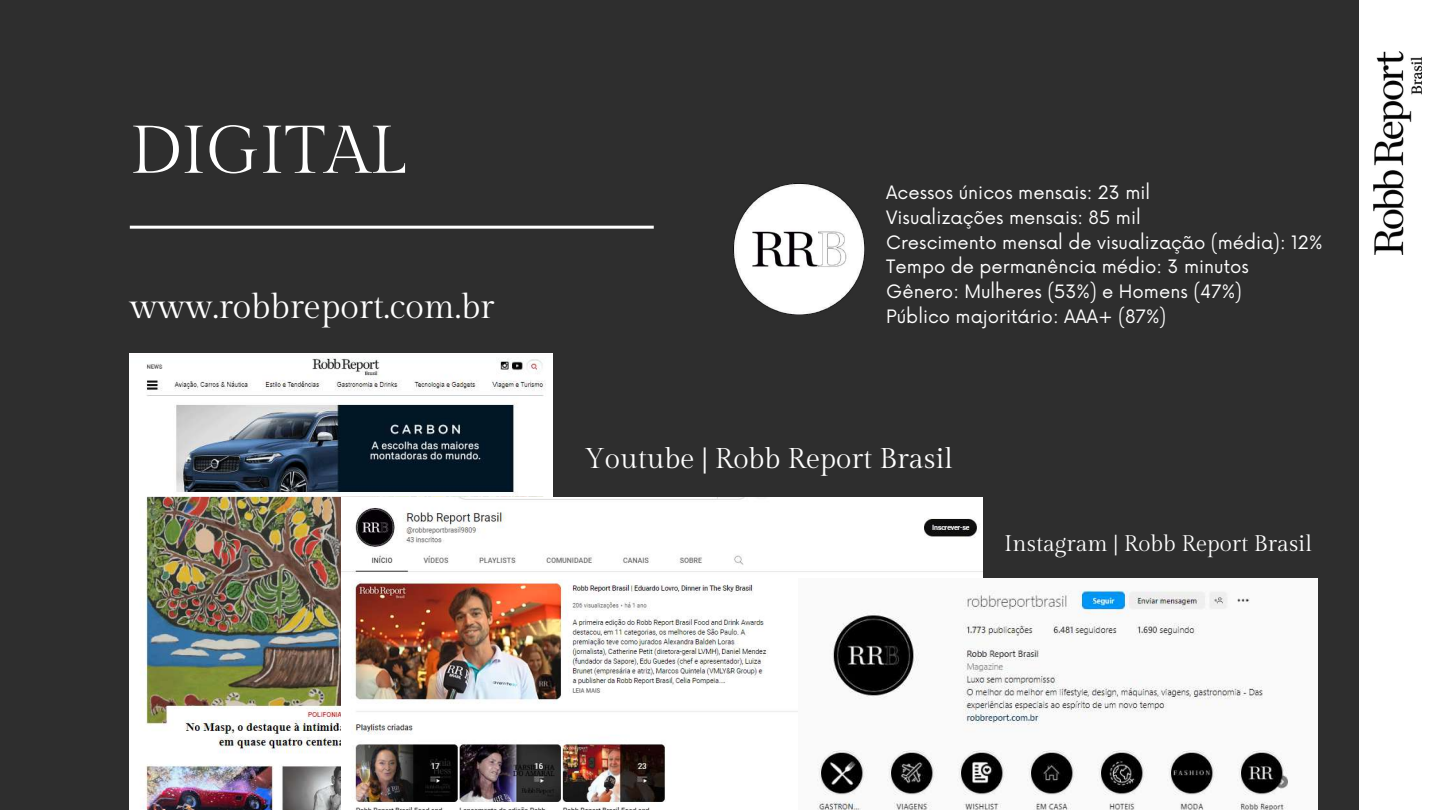
<style>
.page{position:relative;width:1440px;height:810px;background:#2e2e2e}
.page>*{position:absolute;margin:0;border:0;box-sizing:border-box;transform-origin:0 0}
.t1{font:67.3px "Gilda Display";color:#fff}
.t2{font:34.6px "Gilda Display";color:#fff}
.t3{font:28.6px "Gilda Display";color:#fff}
.t4{font:22.6px "Gilda Display";color:#fff}
.t5{font:18px/24.8px "Now";color:#fff}
</style>
<div class="page">
<div style="left:1359px;top:0;width:81px;height:810px;background:#fff"></div>
<img style="left:1373px;top:52px;width:49px;height:202px">
<hr style="left:130px;top:226px;width:524px;height:3px;background:#fff">
<img style="left:733px;top:184px;width:132px;height:131px">
<img style="left:130px;top:354px;width:423px;height:456px">
<img style="left:341px;top:498px;width:642px;height:312px">
<img style="left:799px;top:579px;width:519px;height:231px">
<h1 class="t1" style="left:130px;top:113px;width:278px">DIGITAL</h1>
<h2 class="t2" style="left:130px;top:287px;width:366px">www.robbreport.com.br</h2>
<p class="t5" style="left:886px;top:181px;width:438px">Acessos únicos mensais: 23 mil<br>Visualizações mensais: 85 mil<br>Crescimento mensal de visualização (média): 12% Tempo de permanência médio: 3 minutos Gênero: Mulheres (53%) e Homens (47%)</p>
<p class="t5" style="left:886px;top:305px;width:282px">Público majoritário: AAA+ (87%)</p>
<h3 class="t3" style="left:584px;top:443px;width:370px">Youtube | Robb Report Brasil</h3>
<p class="t4" style="left:1004px;top:531px;width:309px">Instagram | Robb Report Brasil</p>
</div>
